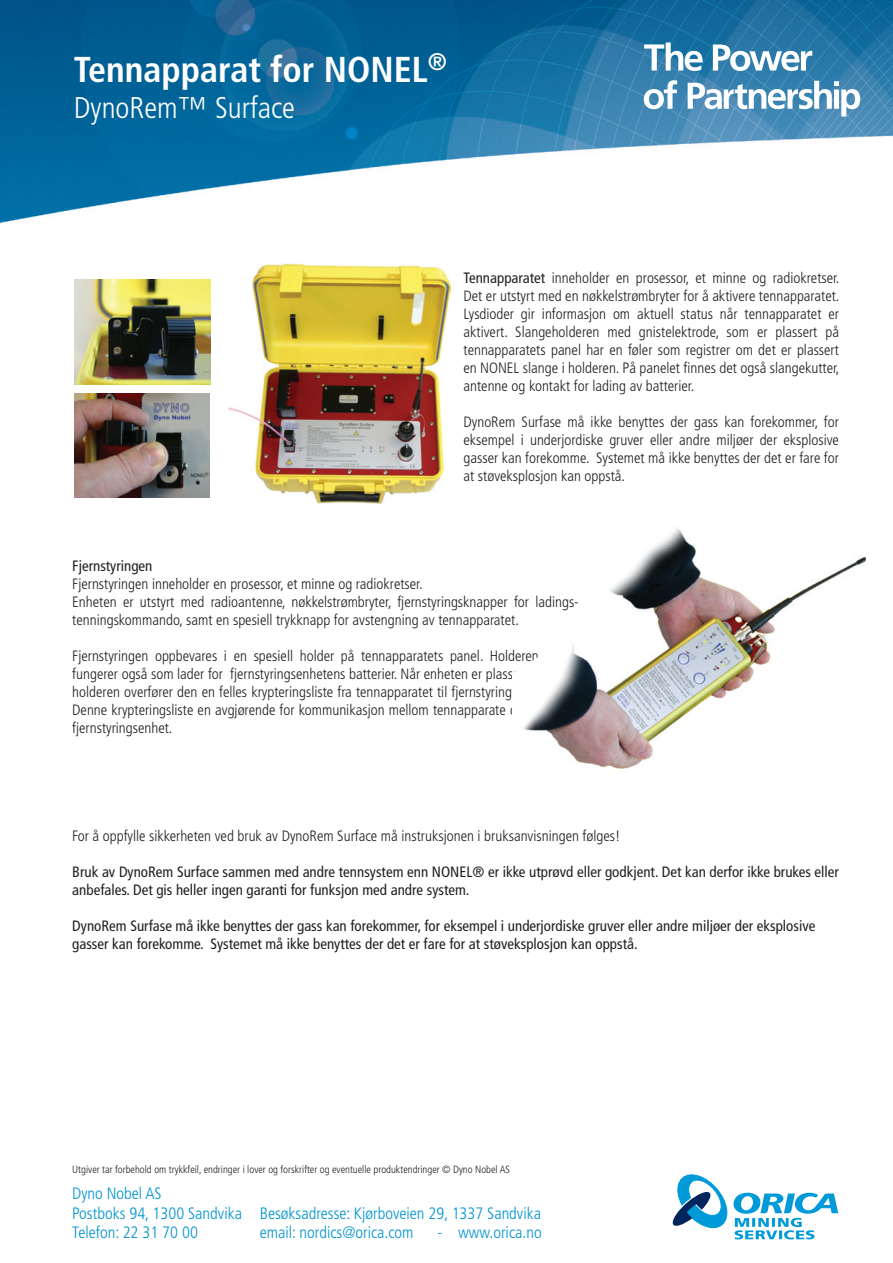
<style>
.page{position:relative;width:893px;height:1263px;background:#fff}
.page>*{position:absolute;margin:0;border:0;box-sizing:border-box;transform-origin:0 0}
.t1{font:700 condensed 36px "Frutiger";color:#fff}
.t2{font:300 condensed 30px "Frutiger";color:#fff}
.t3{font:300 condensed 16.5px/19.8px "Frutiger";color:#0093d0}
.t4{font:300 condensed 15px/18px "Frutiger";color:#231f20;text-align:justify}
.t5{font:condensed 15px/18px "Frutiger";color:#231f20}
.t6{font:300 condensed 10.5px "Frutiger";color:#231f20}
.s1{font-weight:400}
</style>
<div class="page">
<img style="left:0;top:0;width:893px;height:224px">
<svg style="left:644px;top:43px;width:59px;height:28px"></svg>
<svg style="left:713px;top:44px;width:99px;height:27px"></svg>
<svg style="left:644px;top:80px;width:33px;height:29px"></svg>
<svg style="left:688px;top:81px;width:172px;height:36px"></svg>
<svg style="left:672px;top:1174px;width:166px;height:65px"></svg>
<img style="left:228px;top:263px;width:223px;height:241px">
<img style="left:75px;top:279px;width:135px;height:106px">
<img style="left:74px;top:393px;width:136px;height:105px">
<img style="left:523px;top:528px;width:343px;height:241px">
<h1 class="t1" style="left:74px;top:48px;width:375px">Tennapparat for NONEL<sup>®</sup></h1>
<h2 class="t2" style="left:74px;top:91px;width:223px">DynoRem™ Surface</h2>
<p class="t4" style="left:463px;top:269px;width:378px"><span class="s1">Tennapparatet</span> inneholder en prosessor, et minne og radiokretser.<br>Det er utstyrt med en nøkkelstrømbryter for å aktivere tennapparatet.<br>Lysdioder gir informasjon om aktuell status når tennapparatet er aktivert. Slangeholderen med gnistelektrode, som er plassert på tennapparatets panel har en føler som registrer om det er plassert en NONEL slange i holderen. På panelet finnes det også slangekutter, antenne og kontakt for lading av batterier.</p>
<p class="t4" style="left:463px;top:413px;width:377px">DynoRem Surfase må ikke benyttes der gass kan forekommer, for eksempel i underjordiske gruver eller andre miljøer der eksplosive gasser kan forekomme. Systemet må ikke benyttes der det er fare for at støveksplosjon kan oppstå.</p>
<p class="t5" style="left:72px;top:557px;width:82px">Fjernstyringen</p>
<p class="t4" style="left:72px;top:575px;width:528px;text-align:left">Fjernstyringen inneholder en prosessor, et minne og radiokretser.<br>Enheten er utstyrt med radioantenne, nøkkelstrømbryter, fjernstyringsknapper for ladings- og tenningskommando, samt en spesiell trykknapp for avstengning av tennapparatet.</p>
<p class="t4" style="left:72px;top:647px;width:468px;text-align:left">Fjernstyringen oppbevares i en spesiell holder på tennapparatets panel. Holderen fungerer også som lader for fjernstyringsenhetens batterier. Når enheten er plassert i holderen overfører den en felles krypteringsliste fra tennapparatet til fjernstyringen.<br>Denne krypteringsliste en avgjørende for kommunikasjon mellom tennapparate og fjernstyringsenhet.</p>
<p class="t4" style="left:72px;top:827px;width:550px">For å oppfylle sikkerheten ved bruk av DynoRem Surface må instruksjonen i bruksanvisningen følges!</p>
<p class="t5" style="left:72px;top:863px;width:768px">Bruk av DynoRem Surface sammen med andre tennsystem enn NONEL® er ikke utprøvd eller godkjent. Det kan derfor ikke brukes eller anbefales. Det gis heller ingen garanti for funksjon med andre system.</p>
<p class="t5" style="left:72px;top:917px;width:745px">DynoRem Surfase må ikke benyttes der gass kan forekommer, for eksempel i underjordiske gruver eller andre miljøer der eksplosive gasser kan forekomme. Systemet må ikke benyttes der det er fare for at støveksplosjon kan oppstå.</p>
<p class="t6" style="left:72px;top:1163px;width:439px">Utgiver tar forbehold om trykkfeil, endringer i lover og forskrifter og eventuelle produktendringer © Dyno Nobel AS</p>
<p class="t3" style="left:72px;top:1183px;width:470px">Dyno Nobel AS<br>Postboks 94, 1300 Sandvika Besøksadresse: Kjørboveien 29, 1337 Sandvika<br>Telefon: 22 31 70 00</p>
<p class="t3" style="left:260px;top:1223px;width:155px">email: nordics@orica.com</p>
<p class="t3" style="left:437px;top:1223px;width:106px">- www.orica.no</p>
</div>
